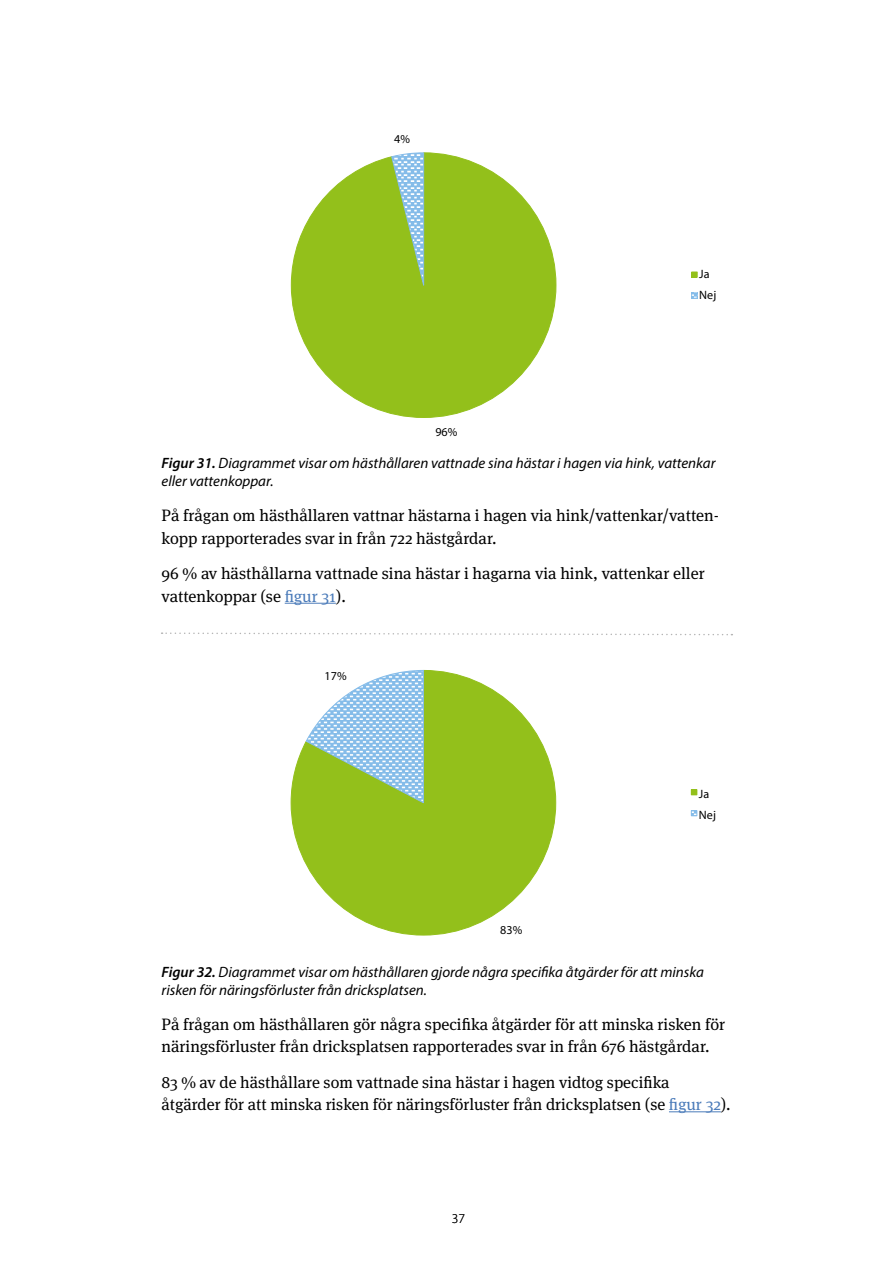
<style>
.page{position:relative;width:893px;height:1263px;background:#fff}
.page>*{position:absolute;margin:0;border:0;box-sizing:border-box;transform-origin:0 0}
.Brödtext{font:16.5px/22.5px "Meta Serif Pro";color:#000}
.Figurrubrik{font:italic 15px/18px "Myriad Pro";color:#000}
.t1{font:300 13.5px "Myriad Pro";color:#000}
.t2{font:12.15px/21px "Myriad Pro";letter-spacing:.01em;color:#000}
.s1{font-weight:600}
.s2{color:#4c7cba}
</style>
<div class="page">
<hr style="left:285px;top:603px;width:51px;height:1px;background:#4c7cba">
<hr style="left:669px;top:1111px;width:52px;height:1px;background:#4c7cba">
<svg style="left:291px;top:152px;width:265px;height:266px"></svg>
<svg style="left:391px;top:152px;width:33px;height:136px;background:#9bc687"></svg>
<svg style="left:691px;top:272px;width:6px;height:5px"></svg>
<svg style="left:691px;top:293px;width:6px;height:5px"></svg>
<svg style="left:291px;top:670px;width:265px;height:265px"></svg>
<svg style="left:306px;top:670px;width:118px;height:133px"></svg>
<svg style="left:691px;top:789px;width:6px;height:6px"></svg>
<svg style="left:691px;top:810px;width:6px;height:6px"></svg>
<svg style="left:162px;top:632px;width:570px;height:4px"></svg>
<p class="t2" style="left:394px;top:128px;width:17px">4%</p>
<p class="t2" style="left:435px;top:421px;width:23px">96%</p>
<p class="t2" style="left:699px;top:263px;width:19px">Ja<br>Nej</p>
<p class="Figurrubrik" style="left:162px;top:454px;width:555px"><span class="s1">Figur 31.</span> Diagrammet visar om hästhållaren vattnade sina hästar i hagen via hink, vattenkar eller vattenkoppar.</p>
<p class="Brödtext" style="left:162px;top:503px;width:559px">På frågan om hästhållaren vattnar hästarna i hagen via hink/vattenkar/vatten&shy;kopp rapporterades svar in från 722 hästgårdar.</p>
<p class="Brödtext" style="left:162px;top:561px;width:545px">96 % av hästhållarna vattnade sina hästar i hagarna via hink, vattenkar eller vattenkoppar (se <span class="s2">figur 31</span>).</p>
<p class="t2" style="left:324px;top:665px;width:24px">17%</p>
<p class="t2" style="left:500px;top:919px;width:24px">83%</p>
<p class="t2" style="left:699px;top:783px;width:19px">Ja<br>Nej</p>
<p class="Figurrubrik" style="left:162px;top:962px;width:544px"><span class="s1">Figur 32.</span> Diagrammet visar om hästhållaren gjorde några specifika åtgärder för att minska risken för näringsförluster från dricksplatsen.</p>
<p class="Brödtext" style="left:162px;top:1012px;width:565px">På frågan om hästhållaren gör några specifika åtgärder för att minska risken för näringsförluster från dricksplatsen rapporterades svar in från 676 hästgårdar.</p>
<p class="Brödtext" style="left:162px;top:1070px;width:571px">83 % av de hästhållare som vattnade sina hästar i hagen vidtog specifika åtgärder för att minska risken för näringsförluster från dricksplatsen (se <span class="s2">figur 32</span>).</p>
<p class="t1" style="left:452px;top:1210px;width:15px">37</p>
</div>
